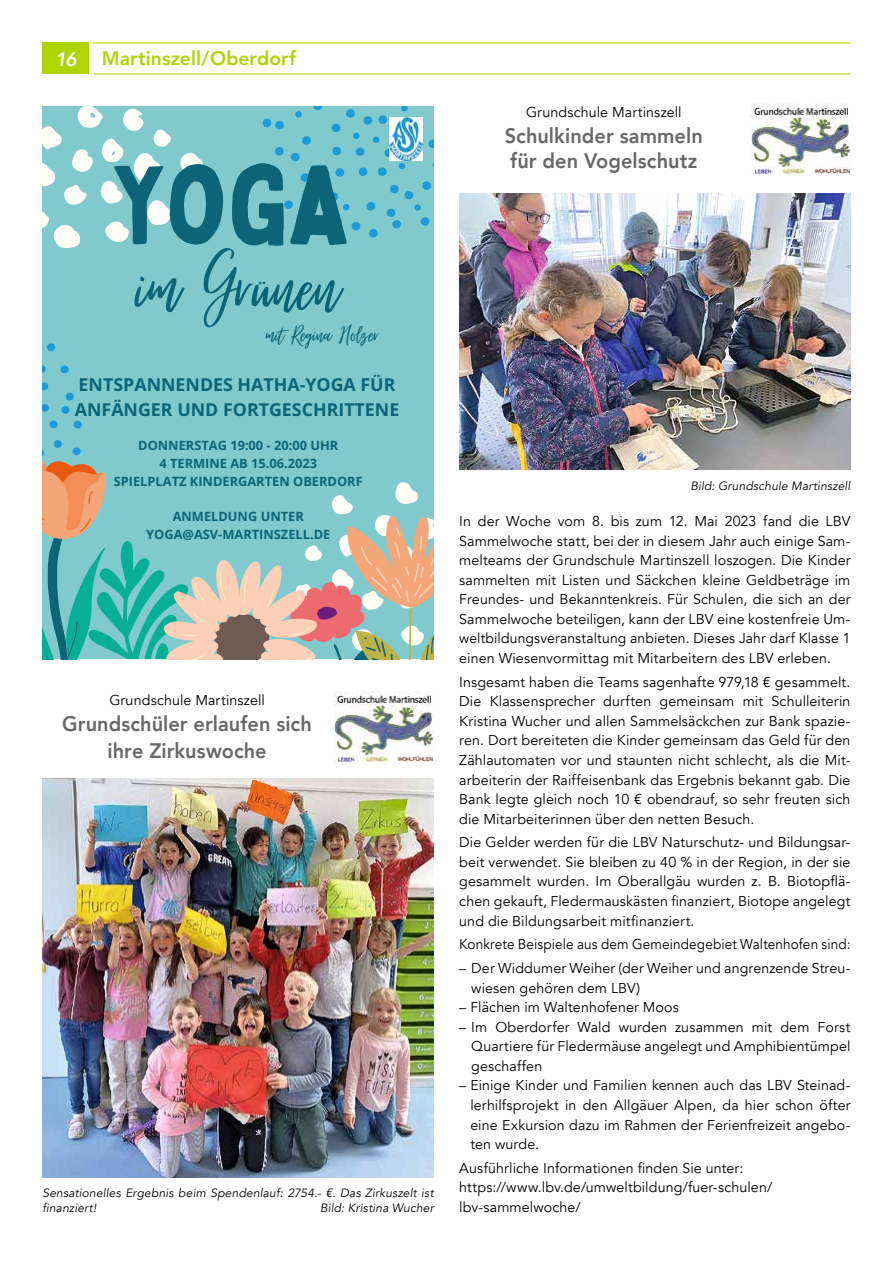
<style>
.page{position:relative;width:893px;height:1263px;background:#fff}
.page>*{position:absolute;margin:0;border:0;box-sizing:border-box;transform-origin:0 0}
.t1{font:109.2px "Bobby Jones";color:#0c6476}
.t2{font:98.25px "Virtual";color:#0c6476}
.t3{font:29.55px "Virtual";color:#0c6476}
.t4{font:800 21px/26.4px "Avenir LT Com";letter-spacing:.005em;color:#676767;text-align:center;scale:.95 1}
.t5{font:800 19.5px "Avenir LT Com";letter-spacing:.005em;color:#afd400}
.t6{font:italic 800 19.5px "Avenir LT Com";color:#fff}
.t7{font:700 17.85px/24.9px "Open Sans Hebrew";color:#0c6476}
.t8{font:14.25px/19.5px "Avenir LT Com";letter-spacing:.01em;color:#000;text-align:justify}
.t9{font:14.25px "Avenir LT Com";letter-spacing:.01em;color:#000;scale:.95 1}
.t10{font:700 12.75px/17.7px "Open Sans Hebrew";color:#0c6476;text-align:center}
.t11{font:italic 12px/15px "Avenir LT Com";letter-spacing:.015em;color:#000}
</style>
<div class="page">
<hr style="left:94px;top:73px;width:756px;height:2px;background:#afd400">
<hr style="left:94px;top:42px;width:756px;height:2px;background:#afd400">
<div style="left:43px;top:43px;width:46px;height:31px;background:#afd400"></div>
<div style="left:43px;top:106px;width:391px;height:553px;background:#80cace"></div>
<svg style="left:43px;top:343px;width:391px;height:316px"></svg>
<svg style="left:43px;top:106px;width:160px;height:142px"></svg>
<svg style="left:262px;top:106px;width:172px;height:132px"></svg>
<img style="left:389px;top:118px;width:33px;height:42px">
<img style="left:43px;top:778px;width:391px;height:400px">
<img style="left:335px;top:691px;width:99px;height:72px">
<img style="left:459px;top:194px;width:391px;height:276px">
<img style="left:752px;top:103px;width:98px;height:72px">
<h3 class="t6" style="left:55px;top:48px;width:23px">16</h3>
<h3 class="t5" style="left:102px;top:47px;width:196px">Martinszell/Oberdorf</h3>
<h1 class="t1" style="left:112px;top:133px;width:238px">Yoga</h1>
<h2 class="t2" style="left:135px;top:238px;width:206px">im Grünen</h2>
<h3 class="t3" style="left:266px;top:320px;width:115px">mit Regina Holzer</h3>
<p class="t7" style="left:75px;top:373px;width:326px">ENTSPANNENDES HATHA-YOGA FÜR<br>ANFÄNGER UND FORTGESCHRITTENE</p>
<p class="t10" style="left:114px;top:438px;width:251px">DONNERSTAG 19:00 - 20:00 UHR<br>4 TERMINE AB 15.06.2023<br>SPIELPLATZ KINDERGARTEN OBERDORF</p>
<p class="t10" style="left:146px;top:509px;width:186px">ANMELDUNG UNTER<br>YOGA@ASV-MARTINSZELL.DE</p>
<p class="t8" style="left:109px;top:691px;width:157px">Grundschule Martinszell</p>
<h3 class="t4" style="left:62px;top:711px;width:264px">Grundschüler erlaufen sich ihre Zirkuswoche</h3>
<p class="t11" style="left:43px;top:1185px;width:393px">Sensationelles Ergebnis beim Spendenlauf: 2754.- €. Das Zirkuszelt ist finanziert!</p>
<p class="t11" style="left:320px;top:1200px;width:115px">Bild: Kristina Wucher</p>
<p class="t8" style="left:526px;top:103px;width:157px">Grundschule Martinszell</p>
<h3 class="t4" style="left:505px;top:123px;width:210px;line-height:25.5px;text-align:left">Schulkinder sammeln für den Vogelschutz</h3>
<p class="t11" style="left:690px;top:478px;width:162px">Bild: Grundschule Martinszell</p>
<p class="t8" style="left:459px;top:512px;width:393px">In der Woche vom 8. bis zum 12. Mai 2023 fand die LBV Sammelwoche statt, bei der in diesem Jahr auch einige Sam&shy;melteams der Grundschule Martinszell loszogen. Die Kinder sammelten mit Listen und Säckchen kleine Geldbeträge im Freundes- und Bekanntenkreis. Für Schulen, die sich an der Sammelwoche beteiligen, kann der LBV eine kostenfreie Um&shy;weltbildungsveranstaltung anbieten. Dieses Jahr darf Klasse 1 einen Wiesenvormittag mit Mitarbeitern des LBV erleben.</p>
<p class="t8" style="left:459px;top:672px;width:393px">Insgesamt haben die Teams sagenhafte 979,18 € gesammelt.<br>Die Klassensprecher durften gemeinsam mit Schulleiterin Kristina Wucher und allen Sammelsäckchen zur Bank spazie&shy;ren. Dort bereiteten die Kinder gemeinsam das Geld für den Zählautomaten vor und staunten nicht schlecht, als die Mit&shy;arbeiterin der Raiffeisenbank das Ergebnis bekannt gab. Die Bank legte gleich noch 10 € obendrauf, so sehr freuten sich die Mitarbeiterinnen über den netten Besuch.</p>
<p class="t8" style="left:459px;top:833px;width:393px">Die Gelder werden für die LBV Naturschutz- und Bildungsar&shy;beit verwendet. Sie bleiben zu 40 % in der Region, in der sie gesammelt wurden. Im Oberallgäu wurden z. B. Biotopflä&shy;chen gekauft, Fledermauskästen finanziert, Biotope angelegt und die Bildungsarbeit mitfinanziert.</p>
<p class="t9" style="left:459px;top:936px;width:413px">Konkrete Beispiele aus dem Gemeindegebiet Waltenhofen sind:</p>
<p class="t8" style="left:471px;top:959px;width:381px;text-indent:-12px">– Der Widdumer Weiher (der Weiher und angrenzende Streu&shy;wiesen gehören dem LBV)</p>
<p class="t8" style="left:459px;top:998px;width:221px">– Flächen im Waltenhofener Moos</p>
<p class="t8" style="left:471px;top:1017px;width:381px;text-indent:-12px">– Im Oberdorfer Wald wurden zusammen mit dem Forst Quartiere für Fledermäuse angelegt und Amphibientümpel geschaffen</p>
<p class="t8" style="left:470px;top:1076px;width:382px;text-indent:-11px">– Einige Kinder und Familien kennen auch das LBV Steinad&shy;lerhilfsprojekt in den Allgäuer Alpen, da hier schon öfter eine Exkursion dazu im Rahmen der Ferienfreizeit angebo&shy;ten wurde.</p>
<p class="t8" style="left:459px;top:1158px;width:315px;text-align:left">Ausführliche Informationen finden Sie unter: https://www.lbv.de/umweltbildung/fuer-schulen/ lbv-sammelwoche/</p>
</div>
